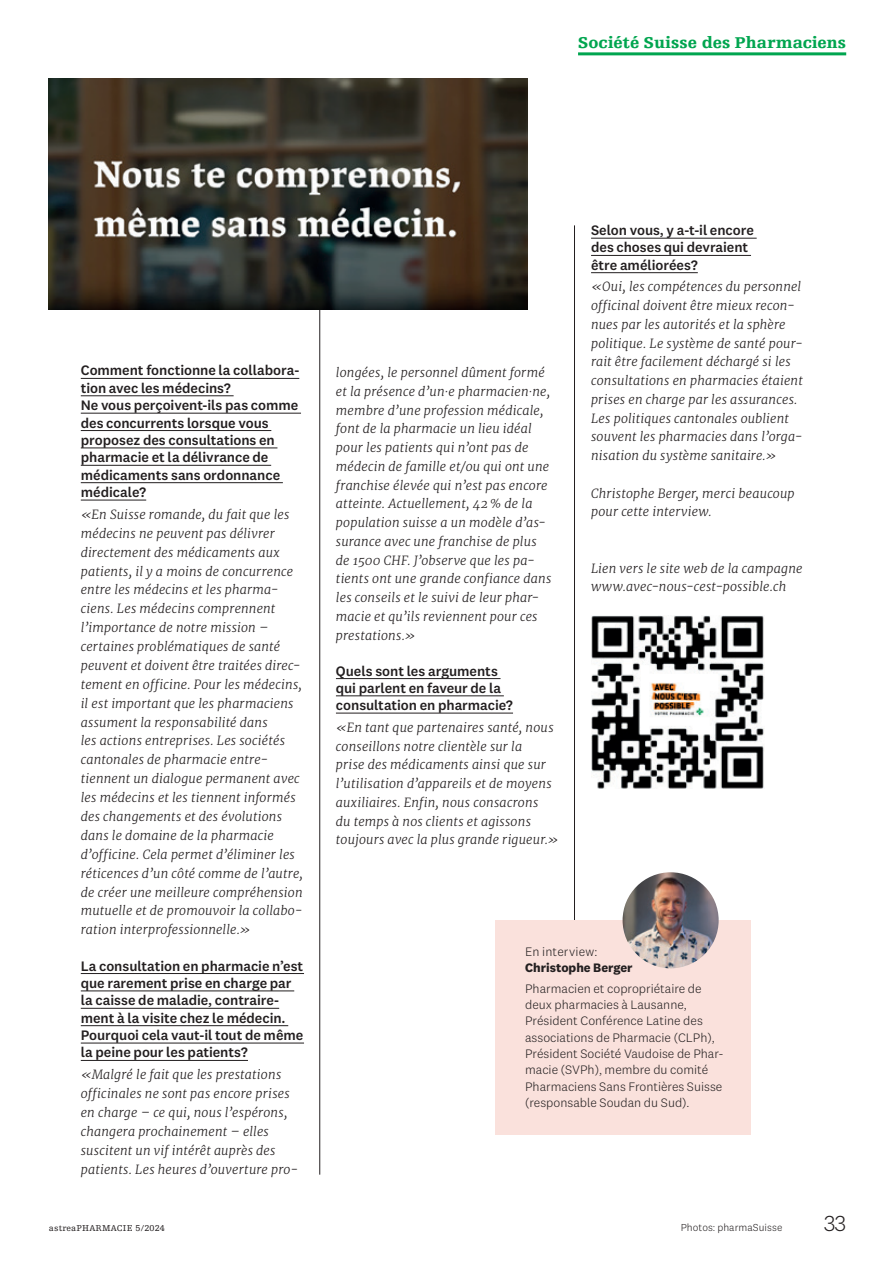
<style>
.page{position:relative;width:893px;height:1263px;background:#fff}
.page>*{position:absolute;margin:0;border:0;box-sizing:border-box;transform-origin:0 0}
.t1{font:300 22.5px "National 2";color:#231f20}
.t2{font:900 16.5px "Egyptienne FLT Std";letter-spacing:.005em;color:#00a54f}
.t3{font:500 14.25px/17.4px "National 2";letter-spacing:-.005em;color:#231f20}
.t4{font:300 12.75px/16.4px "National 2";color:#231f20}
.t5{font:700 12.75px "National 2";color:#231f20}
.t6{font:italic 300 12.6px/18.8px "Merriweather";letter-spacing:.015em;color:#231f20}
.t7{font:300 10.5px "National 2";letter-spacing:.005em;color:#231f20}
.t8{font:9px "Egyptienne FLT Std";letter-spacing:.02em;color:#231f20}
</style>
<div class="page">
<hr style="left:578px;top:52px;width:268px;height:3px;background:#00a54f">
<hr style="left:319px;top:290px;width:1px;height:885px;background:#231f20">
<hr style="left:574px;top:225px;width:1px;height:718px;background:#231f20">
<hr style="left:81px;top:378px;width:218px;height:1px;background:#231f20">
<hr style="left:81px;top:395px;width:153px;height:1px;background:#231f20">
<hr style="left:81px;top:413px;width:220px;height:1px;background:#231f20">
<hr style="left:81px;top:430px;width:190px;height:1px;background:#231f20">
<hr style="left:81px;top:447px;width:196px;height:1px;background:#231f20">
<hr style="left:81px;top:465px;width:190px;height:1px;background:#231f20">
<hr style="left:81px;top:482px;width:202px;height:1px;background:#231f20">
<hr style="left:81px;top:500px;width:65px;height:1px;background:#231f20">
<hr style="left:81px;top:973px;width:223px;height:1px;background:#231f20">
<hr style="left:81px;top:990px;width:213px;height:1px;background:#231f20">
<hr style="left:81px;top:1008px;width:198px;height:1px;background:#231f20">
<hr style="left:81px;top:1025px;width:207px;height:1px;background:#231f20">
<hr style="left:81px;top:1043px;width:223px;height:1px;background:#231f20">
<hr style="left:81px;top:1060px;width:167px;height:1px;background:#231f20">
<hr style="left:336px;top:678px;width:164px;height:1px;background:#231f20">
<hr style="left:336px;top:695px;width:168px;height:1px;background:#231f20">
<hr style="left:336px;top:713px;width:177px;height:1px;background:#231f20">
<hr style="left:591px;top:238px;width:166px;height:1px;background:#231f20">
<hr style="left:591px;top:255px;width:160px;height:1px;background:#231f20">
<hr style="left:591px;top:272px;width:107px;height:1px;background:#231f20">
<div style="left:495px;top:920px;width:255px;height:214px;background:#fae1dc"></div>
<img style="left:623px;top:872px;width:96px;height:96px;border-radius:48px">
<img style="left:49px;top:79px;width:478px;height:230px">
<img style="left:591px;top:615px;width:173px;height:174px">
<h2 class="t2" style="left:578px;top:34px;width:270px">Société Suisse des Pharmaciens</h2>
<p class="t3" style="left:81px;top:362px;width:220px">Comment fonctionne la collabora&shy;tion avec les médecins?<br>Ne vous perçoivent-ils pas comme des concurrents lorsque vous proposez des consultations en pharmacie et la délivrance de médicaments sans ordonnance médicale?</p>
<p class="t6" style="left:81px;top:505px;width:224px">«En Suisse romande, du fait que les médecins ne peuvent pas délivrer directement des médicaments aux patients, il y a moins de concurrence entre les médecins et les pharma&shy;ciens. Les médecins comprennent l’importance de notre mission – certaines problématiques de santé peuvent et doivent être traitées direc&shy;tement en officine. Pour les médecins, il est important que les pharmaciens assument la responsabilité dans<br>les actions entreprises. Les sociétés cantonales de pharmacie entre&shy;tiennent un dialogue permanent avec les médecins et les tiennent informés des changements et des évolutions dans le domaine de la pharmacie d’officine. Cela permet d’éliminer les réticences d’un côté comme de l’autre, de créer une meilleure compréhension mutuelle et de promouvoir la collabo&shy;ration interprofessionnelle.»</p>
<p class="t3" style="left:81px;top:957px;width:224px">La consultation en pharmacie n’est que rarement prise en charge par la caisse de maladie, contraire&shy;ment à la visite chez le médecin.<br>Pourquoi cela vaut-il tout de même la peine pour les patients?</p>
<p class="t6" style="left:81px;top:1065px;width:219px">«Malgré le fait que les prestations officinales ne sont pas encore prises en charge – ce qui, nous l’espérons, changera prochainement – elles suscitent un vif intérêt auprès des patients. Les heures d’ouverture pro-</p>
<p class="t6" style="left:336px;top:363px;width:217px">longées, le personnel dûment formé et la présence d’un·e pharmacien·ne, membre d’une profession médicale, font de la pharmacie un lieu idéal pour les patients qui n’ont pas de médecin de famille et/ou qui ont une franchise élevée qui n’est pas encore atteinte. Actuellement, 42% de la population suisse a un modèle d’as&shy;surance avec une franchise de plus de 1500 CHF. J’observe que les pa&shy;tients ont une grande confiance dans les conseils et le suivi de leur phar&shy;macie et qu’ils reviennent pour ces prestations.»</p>
<p class="t3" style="left:336px;top:662px;width:179px">Quels sont les arguments qui parlent en faveur de la consultation en pharmacie?</p>
<p class="t6" style="left:336px;top:718px;width:225px">«En tant que partenaires santé, nous conseillons notre clientèle sur la<br>prise des médicaments ainsi que sur l’utilisation d’appareils et de moyens auxiliaires. Enfin, nous consacrons<br>du temps à nos clients et agissons toujours avec la plus grande rigueur.»</p>
<p class="t3" style="left:591px;top:222px;width:164px">Selon vous, y a-t-il encore des choses qui devraient être améliorées?</p>
<p class="t6" style="left:591px;top:278px;width:213px">«Oui, les compétences du personnel officinal doivent être mieux recon&shy;nues par les autorités et la sphère politique. Le système de santé pour&shy;rait être facilement déchargé si les consultations en pharmacies étaient prises en charge par les assurances.<br>Les politiques cantonales oublient souvent les pharmacies dans l’orga&shy;nisation du système sanitaire.»</p>
<p class="t6" style="left:591px;top:484px;width:205px">Christophe Berger, merci beaucoup pour cette interview.</p>
<p class="t6" style="left:591px;top:559px;width:213px">Lien vers le site web de la campagne www.avec-nous-cest-possible.ch</p>
<p class="t4" style="left:525px;top:943px;width:74px">En interview:</p>
<p class="t5" style="left:525px;top:960px;width:109px">Christophe Berger</p>
<p class="t4" style="left:525px;top:980px;width:200px">Pharmacien et copropriétaire de deux pharmacies à Lausanne,<br>Président Conférence Latine des associations de Pharmacie (CLPh),<br>Président Société Vaudoise de Phar&shy;macie (SVPh), membre du comité<br>Pharmaciens Sans Frontières Suisse (responsable Soudan du Sud).</p>
<p class="t8" style="left:49px;top:1223px;width:118px">astreaPHARMACIE 5/2024</p>
<h1 class="t1" style="left:824px;top:1211px;width:24px">33</h1>
<p class="t7" style="left:681px;top:1222px;width:103px">Photos: pharmaSuisse</p>
</div>
